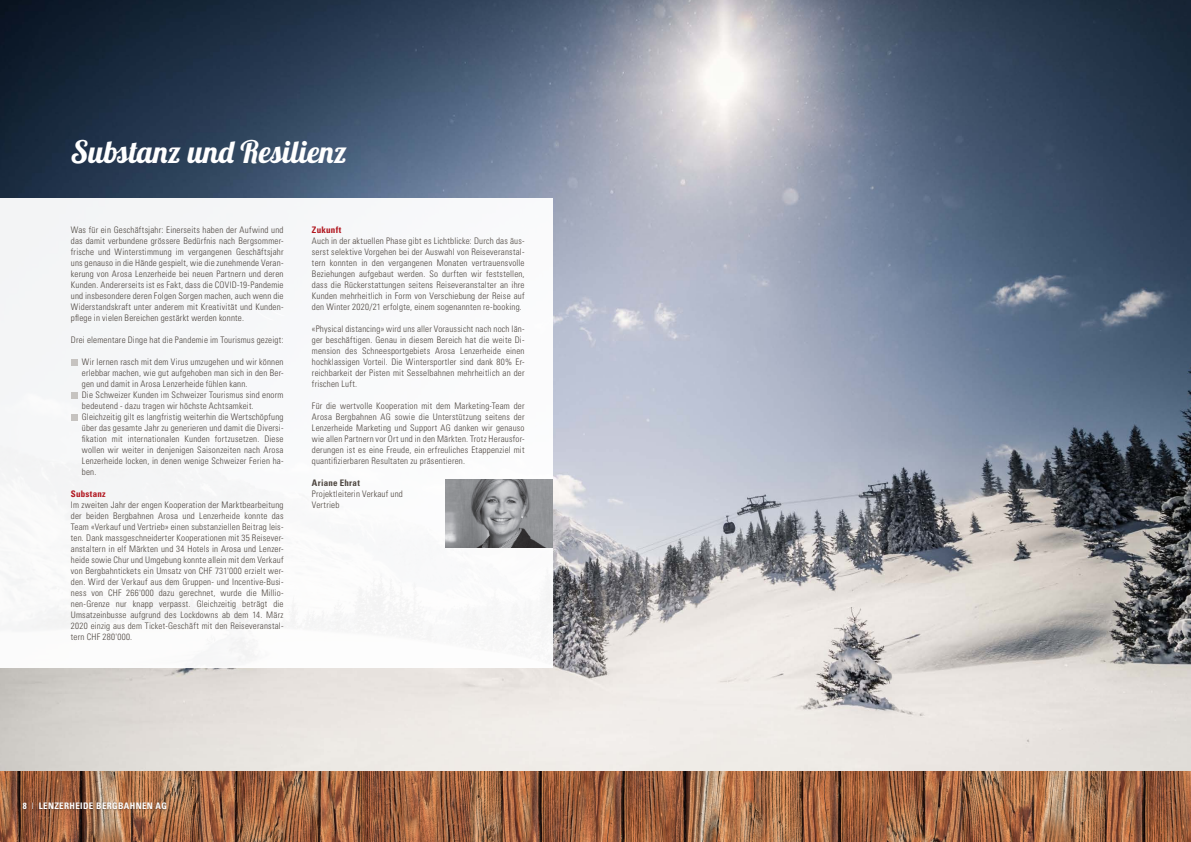
<style>
.page{position:relative;width:1191px;height:842px;background:#fff}
.page>*{position:absolute;margin:0;border:0;box-sizing:border-box;transform-origin:0 0}
.t1{font:31px "Lobster 1.4";letter-spacing:.045em;color:#fff}
.t2{font:300 condensed 9px/11px "Univers LT Std";letter-spacing:.02em;color:#4d453f;text-align:justify}
.t3{font:700 condensed 9px "Univers LT Std";letter-spacing:.04em;color:#fff}
.t4{font:700 condensed 9px "Univers LT Std";letter-spacing:.025em;color:#b0131c}
.t5{font:700 condensed 9px "Univers LT Std";letter-spacing:.025em;color:#4d453f}
.s1{font-weight:300}
</style>
<div class="page">
<img style="left:0;top:0;width:1191px;height:842px">
<div style="left:22px;top:801px;width:147px;height:10px;background:#231f20;opacity:.4"></div>
<div style="left:0;top:198px;width:553px;height:470px;background:#f8f9fa"></div>
<svg style="left:71px;top:359px;width:6px;height:6px"></svg>
<svg style="left:71px;top:392px;width:6px;height:6px"></svg>
<svg style="left:71px;top:414px;width:6px;height:6px"></svg>
<img style="left:445px;top:479px;width:108px;height:68px">
<h1 class="t1" style="left:71px;top:132px;width:279px">Substanz und Resilienz</h1>
<p class="t2" style="left:71px;top:225px;width:214px">Was für ein Geschäftsjahr: Einerseits haben der Aufwind und das damit verbundene grössere Bedürfnis nach Bergsommer&shy;frische und Winterstimmung im vergangenen Geschäftsjahr uns genauso in die Hände gespielt, wie die zunehmende Veran&shy;kerung von Arosa Lenzerheide bei neuen Partnern und deren Kunden. Andererseits ist es Fakt, dass die COVID-19-Pandemie und insbesondere deren Folgen Sorgen machen, auch wenn die Widerstandskraft unter anderem mit Kreativität und Kunden&shy;pflege in vielen Bereichen gestärkt werden konnte.</p>
<p class="t2" style="left:71px;top:335px;width:214px">Drei elementare Dinge hat die Pandemie im Tourismus gezeigt:</p>
<p class="t2" style="left:82px;top:357px;width:203px;text-align:left">Wir lernen rasch mit dem Virus umzugehen und wir können erlebbar machen, wie gut aufgehoben man sich in den Ber&shy;gen und damit in Arosa Lenzerheide fühlen kann.<br>Die Schweizer Kunden im Schweizer Tourismus sind enorm bedeutend - dazu tragen wir höchste Achtsamkeit.<br>Gleichzeitig gilt es langfristig weiterhin die Wertschöpfung über das gesamte Jahr zu generieren und damit die Diversi&shy;fikation mit internationalen Kunden fortzusetzen. Diese wollen wir weiter in denjenigen Saisonzeiten nach Arosa Lenzerheide locken, in denen wenige Schweizer Ferien ha&shy;ben.</p>
<p class="t4" style="left:71px;top:489px;width:36px">Substanz</p>
<p class="t2" style="left:71px;top:500px;width:214px">Im zweiten Jahr der engen Kooperation der Marktbearbeitung der beiden Bergbahnen Arosa und Lenzerheide konnte das Team «Verkauf und Vertrieb» einen substanziellen Beitrag leis&shy;ten. Dank massgeschneiderter Kooperationen mit 35 Reisever&shy;anstaltern in elf Märkten und 34 Hotels in Arosa und Lenzer&shy;heide sowie Chur und Umgebung konnte allein mit dem Verkauf von Bergbahntickets ein Umsatz von CHF 731'000 erzielt wer&shy;den. Wird der Verkauf aus dem Gruppen- und Incentive-Busi&shy;ness von CHF 266'000 dazu gerechnet, wurde die Millio&shy;nen-Grenze nur knapp verpasst. Gleichzeitig beträgt die Umsatzeinbusse aufgrund des Lockdowns ab dem 14. März 2020 einzig aus dem Ticket-Geschäft mit den Reiseveranstal&shy;tern CHF 280'000.</p>
<p class="t4" style="left:312px;top:225px;width:31px">Zukunft</p>
<p class="t2" style="left:312px;top:236px;width:214px">Auch in der aktuellen Phase gibt es Lichtblicke: Durch das äus&shy;serst selektive Vorgehen bei der Auswahl von Reiseveranstal&shy;tern konnten in den vergangenen Monaten vertrauensvolle Beziehungen aufgebaut werden. So durften wir feststellen, dass die Rückerstattungen seitens Reiseveranstalter an ihre Kunden mehrheitlich in Form von Verschiebung der Reise auf den Winter 2020/21 erfolgte, einem sogenannten re-booking.</p>
<p class="t2" style="left:312px;top:324px;width:214px">«Physical distancing» wird uns aller Voraussicht nach noch län&shy;ger beschäftigen. Genau in diesem Bereich hat die weite Di&shy;mension des Schneesportgebiets Arosa Lenzerheide einen hochklassigen Vorteil. Die Wintersportler sind dank 80% Er&shy;reichbarkeit der Pisten mit Sesselbahnen mehrheitlich an der frischen Luft.</p>
<p class="t2" style="left:312px;top:401px;width:214px">Für die wertvolle Kooperation mit dem Marketing-Team der Arosa Bergbahnen AG sowie die Unterstützung seitens der Lenzerheide Marketing und Support AG danken wir genauso wie allen Partnern vor Ort und in den Märkten. Trotz Herausfor&shy;derungen ist es eine Freude, ein erfreuliches Etappenziel mit quantifizierbaren Resultaten zu präsentieren.</p>
<p class="t5" style="left:312px;top:478px;width:49px">Ariane Ehrat</p>
<p class="t2" style="left:312px;top:489px;width:92px">Projektleiterin Verkauf und<br>Vertrieb</p>
<p class="t3" style="left:23px;top:800px;width:146px">8 <span class="s1">I</span> LENZERHEIDE BERGBAHNEN AG</p>
</div>
